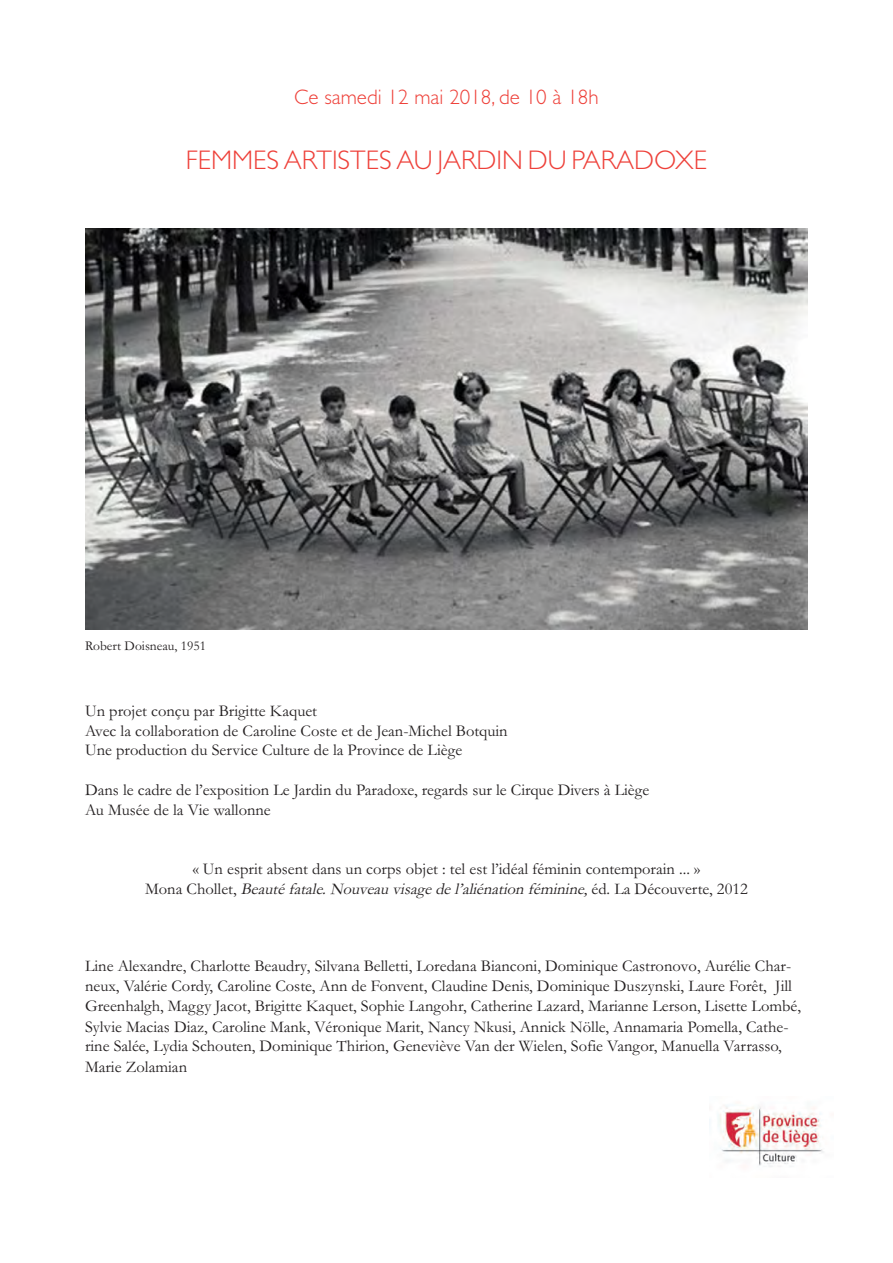
<style>
.page{position:relative;width:893px;height:1263px;background:#fff}
.page>*{position:absolute;margin:0;border:0;box-sizing:border-box;transform-origin:0 0}
.t1{font:300 27px "Gill Sans";color:#ee4039}
.t2{font:300 21px "Gill Sans";color:#ee4039}
.t3{font:16.5px/20.1px "Garamond";color:#231f20}
.t4{font:13.5px "Garamond";color:#231f20}
.s1{font-style:italic}
</style>
<div class="page">
<img style="left:85px;top:229px;width:723px;height:401px">
<img style="left:718px;top:1105px;width:106px;height:62px">
<p class="t2" style="left:294px;top:84px;width:306px">Ce samedi 12 mai 2018, de 10 à 18h</p>
<h1 class="t1" style="left:186px;top:143px;width:522px">FEMMES ARTISTES AU JARDIN DU PARADOXE</h1>
<p class="t4" style="left:85px;top:638px;width:123px">Robert Doisneau, 1951</p>
<p class="t3" style="left:85px;top:700px;width:424px">Un projet conçu par Brigitte Kaquet<br>Avec la collaboration de Caroline Coste et de Jean-Michel Botquin<br>Une production du Service Culture de la Province de Liège</p>
<p class="t3" style="left:85px;top:779px;width:566px">Dans le cadre de l’exposition Le Jardin du Paradoxe, regards sur le Cirque Divers à Liège<br>Au Musée de la Vie wallonne</p>
<p class="t3" style="left:145px;top:859px;width:604px;text-align:center">« Un esprit absent dans un corps objet : tel est l’idéal féminin contemporain ... »<br>M o n a C h o l l e t , <span class="s1">Beautéfatale.Nouveauvisagedel’aliénationféminine,</span> é d . L a D é c o u v e r t e , 2 0 1 2</p>
<p class="t3" style="left:85px;top:955px;width:717px">Line Alexandre, Charlotte Beaudry, Silvana Belletti, Loredana Bianconi, Dominique Castronovo, Aurélie Char&shy;neux, Valérie Cordy, Caroline Coste, Ann de Fonvent, Claudine Denis, Dominique Duszynski, Laure Forêt, Jill Greenhalgh, Maggy Jacot, Brigitte Kaquet, Sophie Langohr, Catherine Lazard, Marianne Lerson, Lisette Lombé, Sylvie Macias Diaz, Caroline Mank, Véronique Marit, Nancy Nkusi, Annick Nölle, Annamaria Pomella, Cathe&shy;rine Salée, Lydia Schouten, Dominique Thirion, Geneviève Van der Wielen, Sofie Vangor, Manuella Varrasso, Marie Zolamian</p>
</div>
